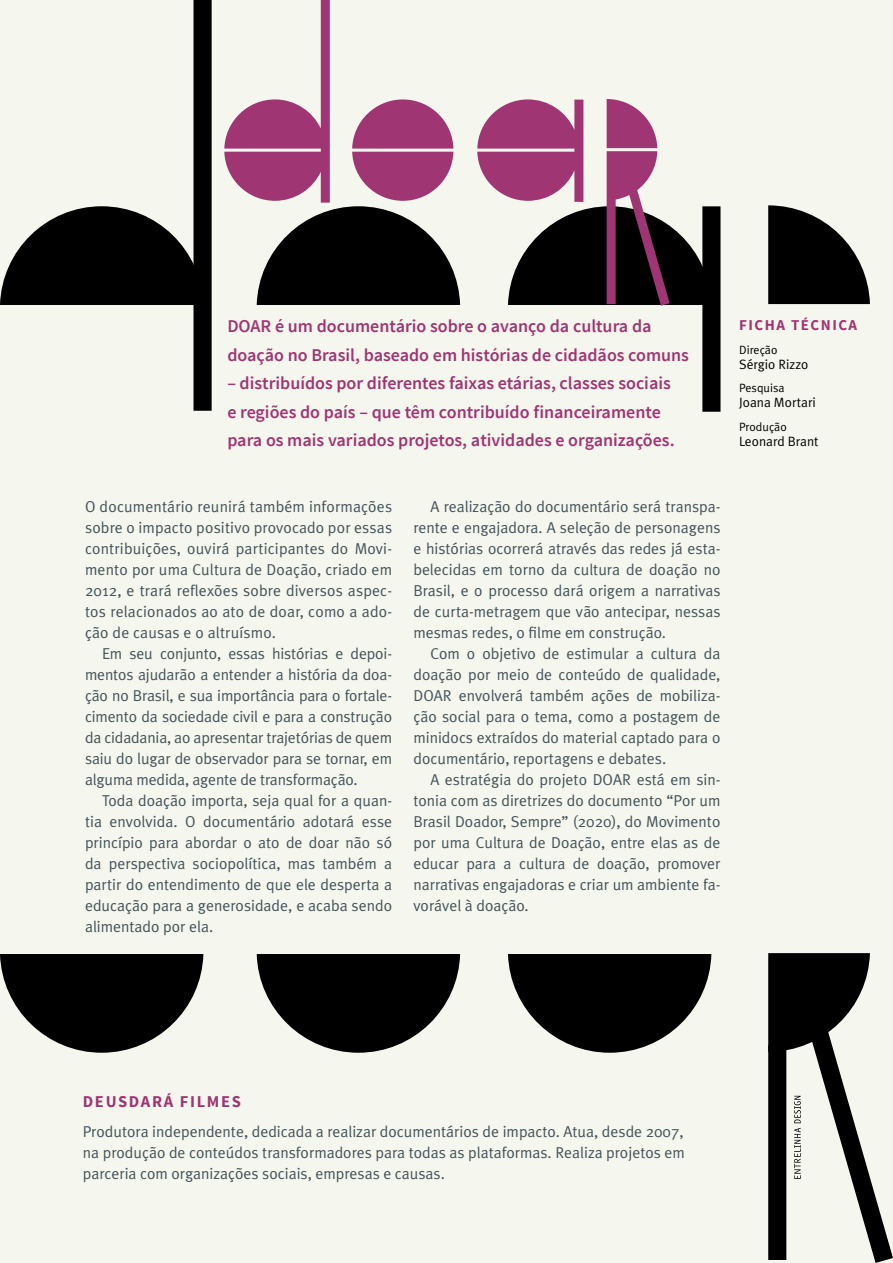
<style>
.page{position:relative;width:893px;height:1263px;background:#f5f7ee}
.page>*{position:absolute;margin:0;border:0;box-sizing:border-box;transform-origin:0 0}
.t1{font:600 18px/28.5px "Source Sans Pro";color:#9f3572}
.t2{font:700 16.5px "Source Sans Pro";letter-spacing:.1em;color:#9f3572}
.t3{font:15.75px/21px "Meta Plus Normal";color:#43525a;text-align:justify}
.t4{font:700 15px "Source Sans Pro";letter-spacing:.1em;color:#9f3572}
.t5{font:13.5px "Meta Plus Normal";color:#000}
.t6{font:12px "Meta Plus Normal";color:#000}
</style>
<div class="page">
<svg style="left:0;top:954px;width:203px;height:99px"></svg>
<svg style="left:257px;top:954px;width:203px;height:99px"></svg>
<svg style="left:508px;top:954px;width:203px;height:99px"></svg>
<div style="left:193px;top:0;width:19px;height:411px;background:#000"></div>
<div style="left:702px;top:206px;width:18px;height:206px;background:#000"></div>
<svg style="left:768px;top:205px;width:102px;height:99px"></svg>
<svg style="left:0;top:206px;width:194px;height:99px"></svg>
<svg style="left:670px;top:206px;width:41px;height:99px"></svg>
<svg style="left:224px;top:0;width:446px;height:306px"></svg>
<svg style="left:768px;top:953px;width:125px;height:310px"></svg>
<p class="t1" style="left:227px;top:313px;width:463px">DOAR é um documentário sobre o avanço da cultura da doação no Brasil, baseado em histórias de cidadãos comuns</p>
<p class="t1" style="left:227px;top:370px;width:449px">– distribuídos por diferentes faixas etárias, classes sociais e regiões do país – que têm contribuído financeiramente para os mais variados projetos, atividades e organizações.</p>
<p class="t4" style="left:739px;top:316px;width:120px">FICHA TÉCNICA</p>
<p class="t6" style="left:739px;top:343px;width:40px">Direção</p>
<p class="t5" style="left:739px;top:356px;width:71px">Sérgio Rizzo</p>
<p class="t6" style="left:739px;top:381px;width:47px">Pesquisa</p>
<p class="t5" style="left:739px;top:395px;width:78px">Joana Mortari</p>
<p class="t6" style="left:739px;top:420px;width:49px">Produção</p>
<p class="t5" style="left:739px;top:433px;width:81px">Leonard Brant</p>
<p class="t3" style="left:85px;top:496px;width:309px">O documentário reunirá também informações sobre o impacto positivo provocado por essas contribuições, ouvirá participantes do Movi&shy;mento por uma Cultura de Doação, criado em 2012, e trará reflexões sobre diversos aspec&shy;tos relacionados ao ato de doar, como a ado&shy;ção de causas e o altruísmo.</p>
<p class="t3" style="left:85px;top:643px;width:309px;text-indent:17px">Em seu conjunto, essas histórias e depoi&shy;mentos ajudarão a entender a história da doa&shy;ção no Brasil, e sua importância para o fortale&shy;cimento da sociedade civil e para a construção da cidadania, ao apresentar trajetórias de quem saiu do lugar de observador para se tornar, em alguma medida, agente de transformação.</p>
<p class="t3" style="left:85px;top:790px;width:309px;text-indent:17px">Toda doação importa, seja qual for a quan&shy;tia envolvida. O documentário adotará esse princípio para abordar o ato de doar não só da perspectiva sociopolítica, mas também a partir do entendimento de que ele desperta a educação para a generosidade, e acaba sendo alimentado por ela.</p>
<p class="t3" style="left:413px;top:496px;width:309px;text-indent:17px">A realização do documentário será transpa&shy;rente e engajadora. A seleção de personagens e histórias ocorrerá através das redes já esta&shy;belecidas em torno da cultura de doação no Brasil, e o processo dará origem a narrativas de curta-metragem que vão antecipar, nessas mesmas redes, o filme em construção.</p>
<p class="t3" style="left:413px;top:643px;width:309px;text-indent:17px">Com o objetivo de estimular a cultura da doação por meio de conteúdo de qualidade, DOAR envolverá também ações de mobiliza&shy;ção social para o tema, como a postagem de minidocs extraídos do material captado para o documentário, reportagens e debates.</p>
<p class="t3" style="left:413px;top:769px;width:309px;text-indent:17px">A estratégia do projeto DOAR está em sin&shy;tonia com as diretrizes do documento “Por um Brasil Doador, Sempre” (2020), do Movimento por uma Cultura de Doação, entre elas as de educar para a cultura de doação, promover narrativas engajadoras e criar um ambiente fa&shy;vorável à doação.</p>
<p class="t2" style="left:83px;top:1091px;width:160px">DEUSDARÁ FILMES</p>
<p class="t3" style="left:83px;top:1120px;width:604px">Produtora independente, dedicada a realizar documentários de impacto. Atua, desde 2007, na produção de conteúdos transformadores para todas as plataformas. Realiza projetos em parceria com organizações sociais, empresas e causas.</p>
</div>
